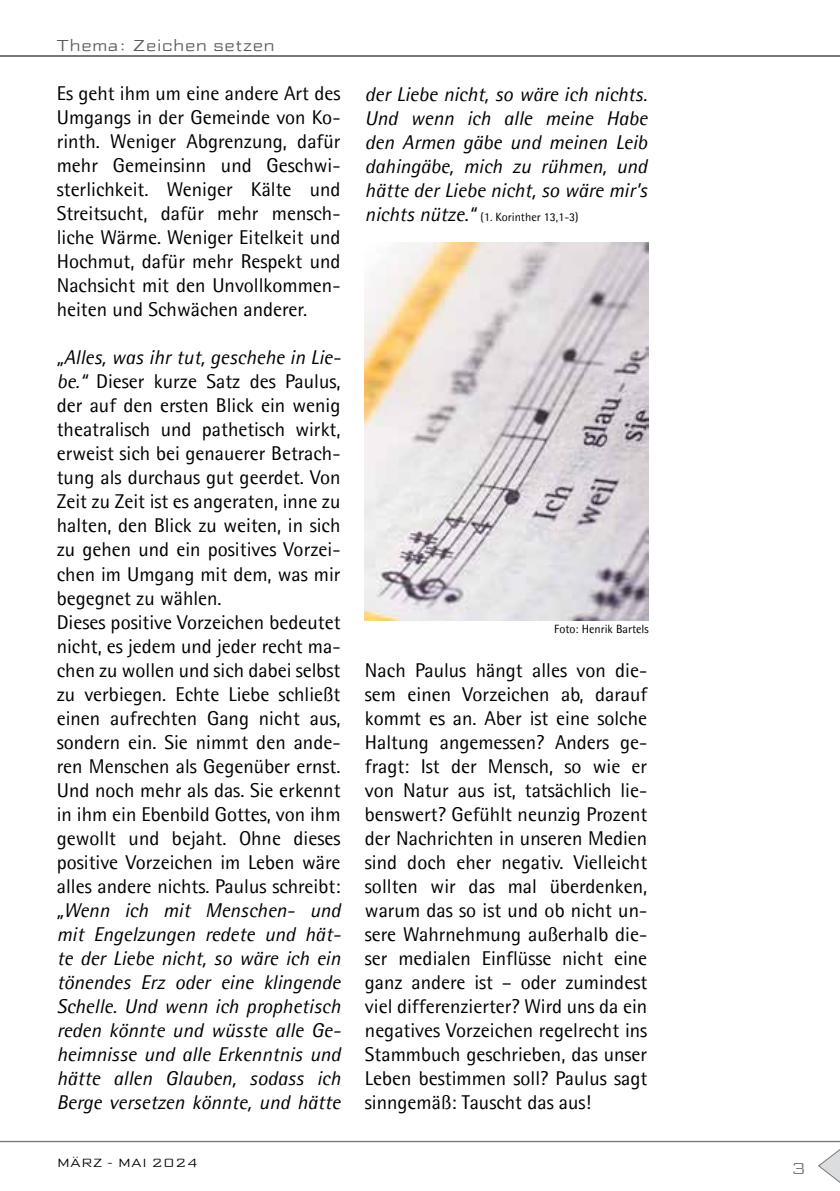
<style>
.page{position:relative;width:840px;height:1191px;background:#fff}
.page>*{position:absolute;margin:0;border:0;box-sizing:border-box;transform-origin:0 0}
.t1{font:20px/24px "Agfa Rotis Semisans";color:#000;text-align:justify}
.t2{font:italic 20px/24px "Agfa Rotis Semisans";color:#000;text-align:justify}
.t3{font:300 16px "Morris Sans Com";color:#58595b}
.t4{font:300 16px "Morris Sans Com";color:#77787b}
.t5{font:12px "Agfa Rotis Semisans";color:#000}
.t6{font:300 12px "Morris Sans Com";color:#000}
.s1{font-style:italic}
.s2{font-style:italic;font-size:20px}
</style>
<div class="page">
<svg style="left:0;top:1140px;width:839px;height:42px"></svg>
<hr style="left:0;top:56px;width:839px;height:1px;background:#77787b">
<img style="left:364px;top:243px;width:284px;height:378px">
<p class="t3" style="left:56px;top:35px;width:221px">Thema: Zeichen setzen</p>
<p class="t1" style="left:57px;top:81px;width:285px">Es geht ihm um eine andere Art des Umgangs in der Gemeinde von Ko&shy;rinth. Weniger Abgrenzung, dafür mehr Gemeinsinn und Geschwi&shy;sterlichkeit. Weniger Kälte und Streitsucht, dafür mehr mensch&shy;liche Wärme. Weniger Eitelkeit und Hochmut, dafür mehr Respekt und Nachsicht mit den Unvollkommen&shy;heiten und Schwächen anderer.</p>
<p class="t1" style="left:57px;top:345px;width:285px;text-align:left"><span class="s1">„Alles, was ihr tut, geschehe in Lie&shy;be.“</span> Dieser kurze Satz des Paulus, der auf den ersten Blick ein wenig theatralisch und pathetisch wirkt, erweist sich bei genauerer Betrach&shy;tung als durchaus gut geerdet. Von Zeit zu Zeit ist es angeraten, inne zu halten, den Blick zu weiten, in sich zu gehen und ein positives Vorzei&shy;chen im Umgang mit dem, was mir begegnet zu wählen.<br>Dieses positive Vorzeichen bedeutet nicht, es jedem und jeder recht ma&shy;chen zu wollen und sich dabei selbst zu verbiegen. Echte Liebe schließt einen aufrechten Gang nicht aus, sondern ein. Sie nimmt den ande&shy;ren Menschen als Gegenüber ernst.<br>Und noch mehr als das. Sie erkennt in ihm ein Ebenbild Gottes, von ihm gewollt und bejaht. Ohne dieses positive Vorzeichen im Leben wäre alles andere nichts. Paulus schreibt:</p>
<p class="t2" style="left:57px;top:897px;width:285px">„Wenn ich mit Menschen- und mit Engelzungen redete und hät&shy;te der Liebe nicht, so wäre ich ein tönendes Erz oder eine klingende Schelle. Und wenn ich prophetisch reden könnte und wüsste alle Ge&shy;heimnisse und alle Erkenntnis und hätte allen Glauben, sodass ich Berge versetzen könnte, und hätte</p>
<p class="t6" style="left:57px;top:1154px;width:143px">März - Mai 2024</p>
<p class="t2" style="left:365px;top:82px;width:284px">der Liebe nicht, so wäre ich nichts.<br>Und wenn ich alle meine Habe den Armen gäbe und meinen Leib dahingäbe, mich zu rühmen, und hätte der Liebe nicht, so wäre mir’s</p>
<p class="t5" style="left:365px;top:210px;width:215px"><span class="s2">nichts nütze.“</span> (1. Korinther 13,1-3)</p>
<p class="t5" style="left:554px;top:622px;width:96px">Foto: Henrik Bartels</p>
<p class="t1" style="left:365px;top:658px;width:284px">Nach Paulus hängt alles von die&shy;sem einen Vorzeichen ab, darauf kommt es an. Aber ist eine solche Haltung angemessen? Anders ge&shy;fragt: Ist der Mensch, so wie er von Natur aus ist, tatsächlich lie&shy;benswert? Gefühlt neunzig Prozent der Nachrichten in unseren Medien sind doch eher negativ. Vielleicht sollten wir das mal überdenken, warum das so ist und ob nicht un&shy;sere Wahrnehmung außerhalb die&shy;ser medialen Einflüsse nicht eine ganz andere ist – oder zumindest viel differenzierter? Wird uns da ein negatives Vorzeichen regelrecht ins Stammbuch geschrieben, das unser Leben bestimmen soll? Paulus sagt sinngemäß: Tauscht das aus!</p>
<p class="t4" style="left:790px;top:1157px;width:17px">3</p>
</div>
